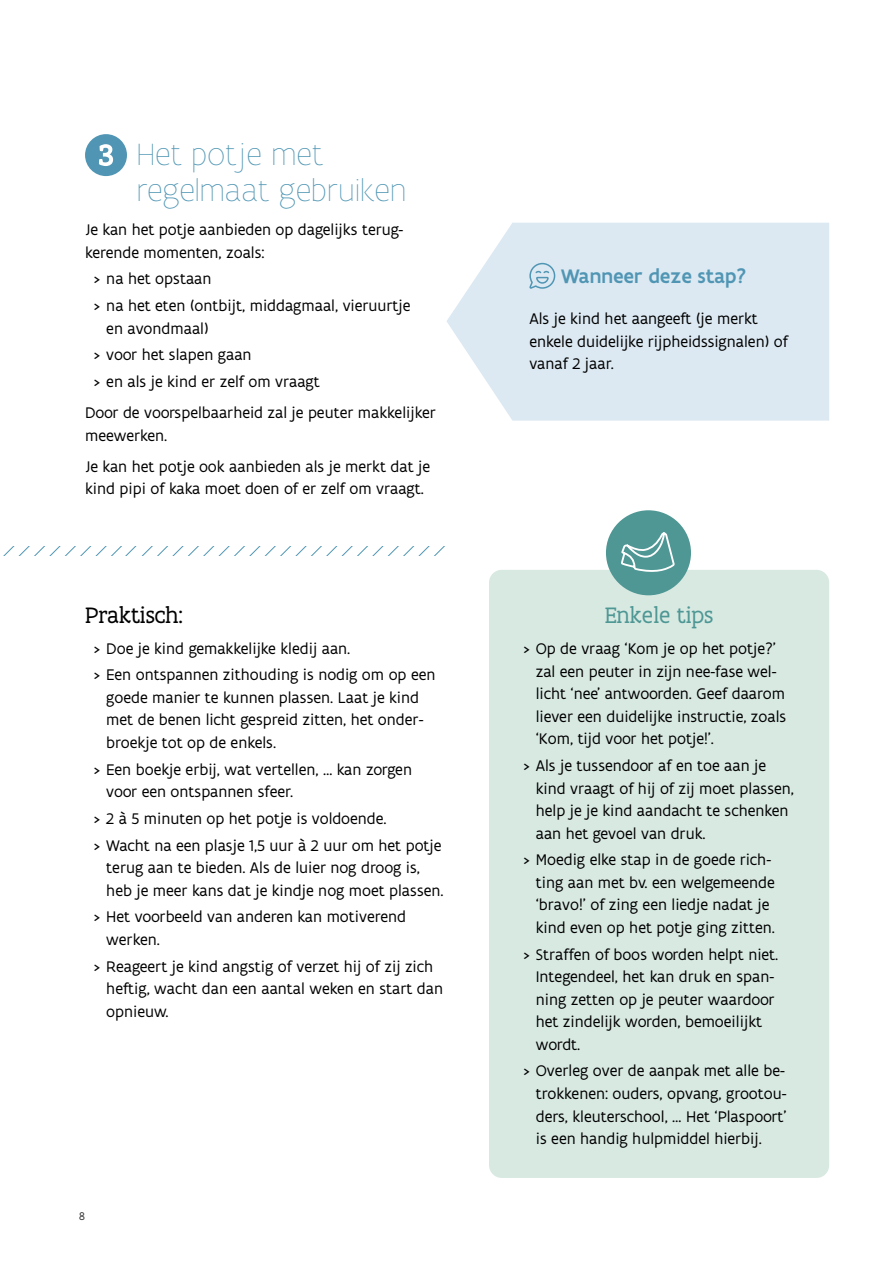
<style>
.page{position:relative;width:893px;height:1263px;background:#fff}
.page>*{position:absolute;margin:0;border:0;box-sizing:border-box;transform-origin:0 0}
.t1{font:100 33px/36px "Flanders Art Sans";color:#5096b4}
.t2{font:24px "Flanders Art Serif";color:#4e9794}
.t3{font:24px "Flanders Art Serif";color:#000}
.t4{font:500 21px "Flanders Art Sans";color:#5096b4}
.t5{font:16.5px/22.5px "Flanders Art Sans";color:#000}
.t6{font:12px "Flanders Art Sans";color:#373636}
</style>
<div class="page">
<div style="left:489px;top:570px;width:340px;height:608px;background:#d8e9e2;border-radius:13px"></div>
<div style="left:85px;top:134px;width:42px;height:42px;background:#5096b4;border-radius:50%"></div>
<svg style="left:99px;top:144px;width:14px;height:22px"></svg>
<svg style="left:446px;top:223px;width:383px;height:198px;background:#dfeaf3"></svg>
<svg style="left:528px;top:262px;width:28px;height:28px"></svg>
<div style="left:606px;top:510px;width:85px;height:85px;background:#4e9794;border-radius:50%"></div>
<svg style="left:620px;top:532px;width:56px;height:64px"></svg>
<svg style="left:4px;top:546px;width:441px;height:9px"></svg>
<h1 class="t1" style="left:137px;top:137px;width:271px">Het potje met regelmaat gebruiken</h1>
<p class="t5" style="left:85px;top:218px;width:319px">Je kan het potje aanbieden op dagelijks terug&shy;kerende momenten, zoals:</p>
<p class="t5" style="left:94px;top:265px;width:318px;line-height:26.7px">&gt; na het opstaan<br>&gt; na het eten (ontbijt, middagmaal, vieruurtje</p>
<p class="t5" style="left:94px;top:314px;width:228px;line-height:26.7px;text-indent:13px">en avondmaal)<br>&gt; voor het slapen gaan<br>&gt; en als je kind er zelf om vraagt</p>
<p class="t5" style="left:85px;top:401px;width:352px">Door de voorspelbaarheid zal je peuter makkelijker meewerken.</p>
<p class="t5" style="left:85px;top:455px;width:347px">Je kan het potje ook aanbieden als je merkt dat je kind pipi of kaka moet doen of er zelf om vraagt.</p>
<h2 class="t3" style="left:85px;top:601px;width:100px">Praktisch:</h2>
<p class="t5" style="left:94px;top:635px;width:343px;line-height:26.7px">&gt; Doe je kind gemakkelijke kledij aan.<br>&gt; Een ontspannen zithouding is nodig om op een</p>
<p class="t5" style="left:106px;top:686px;width:319px">goede manier te kunnen plassen. Laat je kind met de benen licht gespreid zitten, het onder&shy;broekje tot op de enkels.</p>
<p class="t5" style="left:106px;top:758px;width:307px;text-indent:-13px">&gt; Een boekje erbij, wat vertellen, … kan zorgen voor een ontspannen sfeer.</p>
<p class="t5" style="left:94px;top:805px;width:350px;line-height:26.7px">&gt; 2 à 5 minuten op het potje is voldoende.<br>&gt; Wacht na een plasje 1,5 uur à 2 uur om het potje</p>
<p class="t5" style="left:106px;top:856px;width:339px">terug aan te bieden. Als de luier nog droog is, heb je meer kans dat je kindje nog moet plassen.</p>
<p class="t5" style="left:106px;top:905px;width:301px;text-indent:-13px">&gt; Het voorbeeld van anderen kan motiverend werken.</p>
<p class="t5" style="left:106px;top:955px;width:338px;text-indent:-13px">&gt; Reageert je kind angstig of verzet hij of zij zich heftig, wacht dan een aantal weken en start dan opnieuw.</p>
<p class="t6" style="left:79px;top:1209px;width:7px">8</p>
<p class="t4" style="left:561px;top:263px;width:187px">Wanneer deze stap?</p>
<p class="t5" style="left:529px;top:307px;width:260px">Als je kind het aangeeft (je merkt enkele duidelijke rijpheidssignalen) of vanaf 2 jaar.</p>
<h2 class="t2" style="left:605px;top:601px;width:110px">Enkele tips</h2>
<p class="t5" style="left:536px;top:637px;width:252px;text-indent:-13px">&gt; Op de vraag ‘Kom je op het potje?’ zal een peuter in zijn nee-fase wel&shy;licht ‘nee’ antwoorden. Geef daarom liever een duidelijke instructie, zoals ‘Kom, tijd voor het potje!’.</p>
<p class="t5" style="left:536px;top:754px;width:260px;text-indent:-13px">&gt; Als je tussendoor af en toe aan je kind vraagt of hij of zij moet plassen, help je je kind aandacht te schenken aan het gevoel van druk.</p>
<p class="t5" style="left:536px;top:848px;width:241px;text-indent:-13px">&gt; Moedig elke stap in de goede rich&shy;ting aan met bv. een welgemeende ‘bravo!’ of zing een liedje nadat je kind even op het potje ging zitten.</p>
<p class="t5" style="left:536px;top:943px;width:244px;text-indent:-13px">&gt; Straffen of boos worden helpt niet.<br>Integendeel, het kan druk en span&shy;ning zetten op je peuter waardoor het zindelijk worden, bemoeilijkt wordt.</p>
<p class="t5" style="left:536px;top:1059px;width:252px;text-align:justify;text-indent:-13px">&gt; Overleg over de aanpak met alle be&shy;trokkenen: ouders, opvang, grootou&shy;ders, kleuterschool, … Het ‘Plaspoort’ is een handig hulpmiddel hierbij.</p>
</div>
